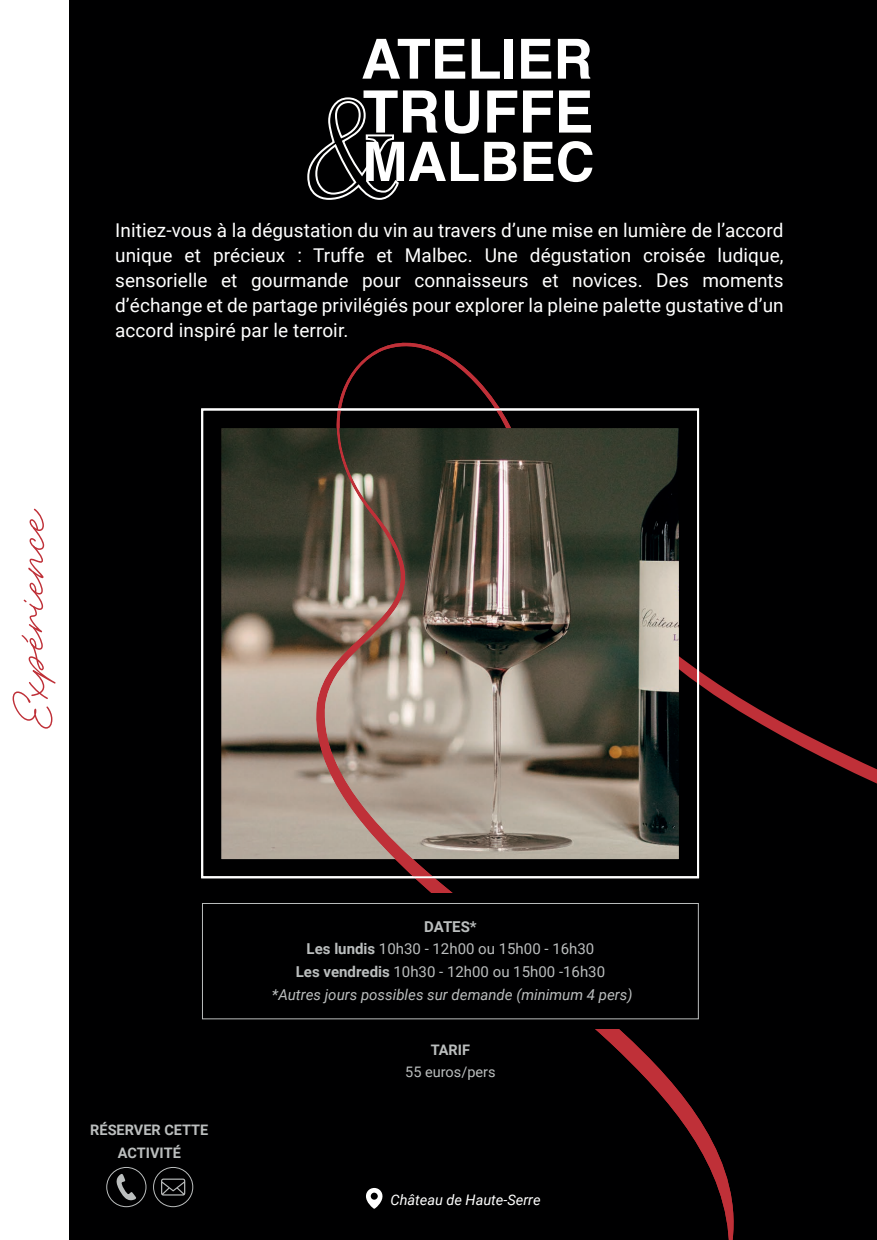
<style>
.page{position:relative;width:877px;height:1240px;background:#000001}
.page>*{position:absolute;margin:0;border:0;box-sizing:border-box;transform-origin:0 0}
.t1{font:69.9px "Adventures Unlimited Script";color:#bf3038;scale:1.04 1}
.t2{font:19px/24.9px "Roboto";letter-spacing:.005em;color:#fff;text-align:justify}
.t3{font:15px/22.8px "Roboto";color:#bbbebe;text-align:center}
.t4{font:700 14.5px/22.8px "Roboto";color:#bbbebe;text-align:center}
.t5{font:italic 14.5px "Roboto";color:#fff}
.t6{font:14.5px "Roboto";color:#bbbebe}
.s1{font-weight:700}
.s2{font-style:italic}
</style>
<div class="page">
<svg style="left:747px;top:702px;width:130px;height:82px"></svg>
<svg style="left:338px;top:342px;width:409px;height:898px"></svg>
<svg style="left:201px;top:407px;width:499px;height:472px"></svg>
<svg style="left:362px;top:39px;width:103px;height:40px"></svg>
<svg style="left:472px;top:39px;width:28px;height:40px"></svg>
<div style="left:505px;top:39px;width:8px;height:40px;background:#fff"></div>
<svg style="left:521px;top:39px;width:30px;height:40px"></svg>
<svg style="left:558px;top:39px;width:32px;height:40px"></svg>
<svg style="left:523px;top:91px;width:30px;height:42px"></svg>
<svg style="left:559px;top:90px;width:32px;height:43px"></svg>
<svg style="left:524px;top:141px;width:69px;height:41px"></svg>
<svg style="left:307px;top:90px;width:210px;height:110px"></svg>
<svg style="left:365px;top:1188px;width:19px;height:21px"></svg>
<div style="left:0;top:0;width:69px;height:1240px;background:#fff"></div>
<svg style="left:116px;top:1174px;width:20px;height:26px"></svg>
<div style="left:106px;top:1167px;width:40px;height:40px;border:1px solid #bbbebe;border-radius:50%"></div>
<div style="left:153px;top:1167px;width:40px;height:40px;border:1px solid #bbbebe;border-radius:50%"></div>
<svg style="left:161px;top:1179px;width:24px;height:17px"></svg>
<div style="left:196px;top:894px;width:514px;height:135px;background:#000001"></div>
<div style="left:202px;top:903px;width:497px;height:116px;border:1px solid #bbbebe"></div>
<p class="t2" style="left:115px;top:217px;width:670px">Initiez-vous à la dégustation du vin au travers d’une mise en lumière de l’accord unique et précieux : Truffe et Malbec. Une dégustation croisée ludique, sensorielle et gourmande pour connaisseurs et novices. Des moments d’échange et de partage privilégiés pour explorer la pleine palette gustative d’un accord inspiré par le terroir.</p>
<h1 class="t1" style="left:1px;top:726px;width:212px;rotate:-90deg">Expérience</h1>
<p class="t4" style="left:90px;top:1118px;width:120px">RÉSERVER CETTE<br>ACTIVITÉ</p>
<p class="t3" style="left:272px;top:914px;width:362px"><span class="s1">DATES*<br>Les lundis</span> 10h30 - 12h00 ou 15h00 - 16h30<br><span class="s1">Les vendredis</span> 10h30 - 12h00 ou 15h00 -16h30 <span class="s2">*Autres jours possibles sur demande (minimum 4 pers)</span></p>
<p class="t4" style="left:431px;top:1038px;width:41px">TARIF</p>
<p class="t6" style="left:405px;top:1062px;width:92px">55 euros/pers</p>
<p class="t5" style="left:390px;top:1189px;width:152px">Château de Haute-Serre</p>
</div>
